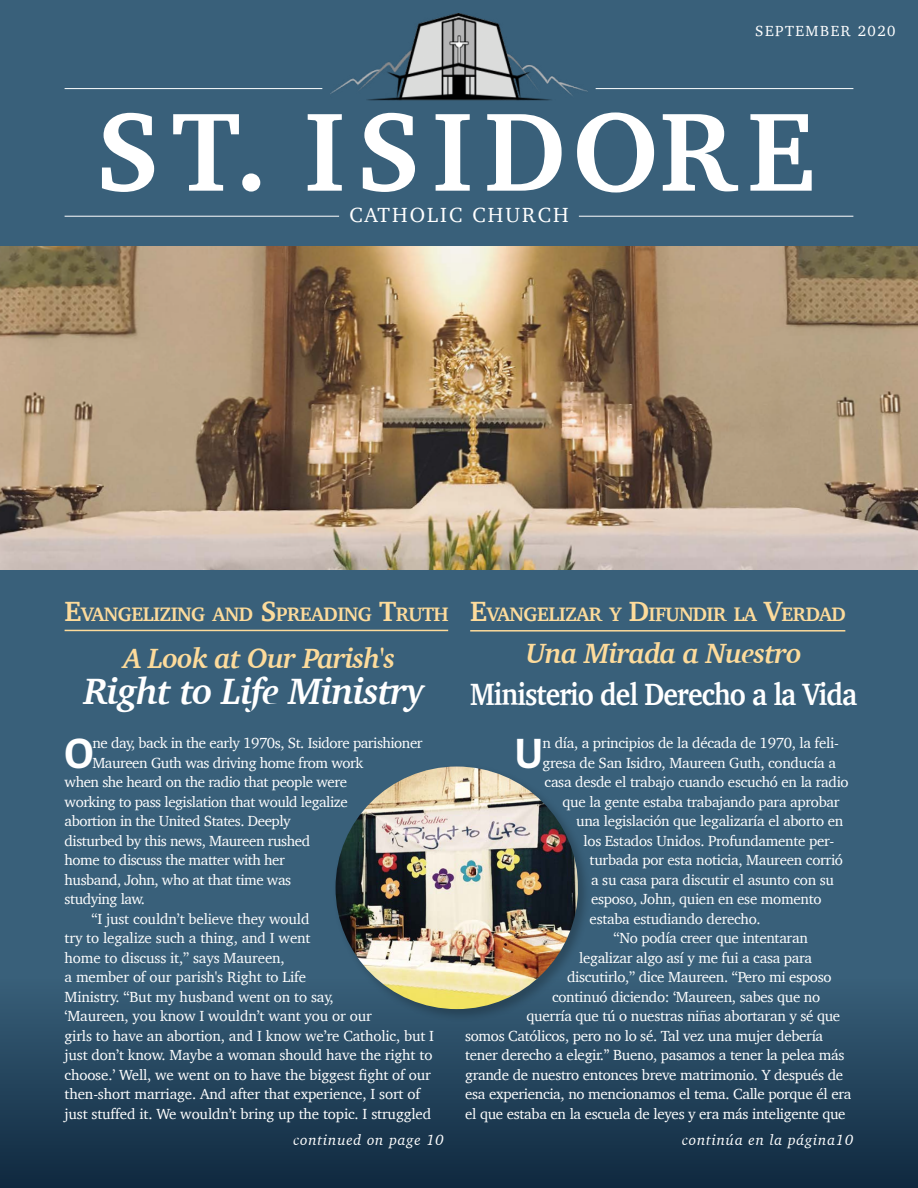
<style>
.page{position:relative;width:918px;height:1188px;background:#39607a}
.page>*{position:absolute;margin:0;border:0;box-sizing:border-box;transform-origin:0 0}
.t1{font:700 114px "Charter";letter-spacing:.1em;color:#fff}
.t2{font:700 45.3px "Alegreya Sans";color:#fff}
.t3{font:italic 700 37.5px "Charter";letter-spacing:-.03em;color:#fff}
.t4{font:700 31.5px "Charter";letter-spacing:-.03em;color:#fff;scale:.88 1}
.t5{font:italic 700 28.5px "Charter";letter-spacing:-.03em;color:#fddb9b}
.t6{font:21px "Charter";letter-spacing:.1em;color:#fff}
.t7{font:700 19.95px "Charter";letter-spacing:-.03em;color:#fddb9b}
.t8{font:15px "Charter";letter-spacing:-.02em;color:#fff}
.t9{font:italic 15px "Charter";letter-spacing:.05em;color:#fff}
.t10{font:15px "Charter";letter-spacing:.1em;color:#fff}
.s1{font-size:28.5px}
</style>
<div class="page">
<img style="left:0;top:247px;width:918px;height:323px">
<hr style="left:65px;top:88px;width:257px;height:1px;background:#fff">
<div style="left:0;top:979px;width:918px;height:209px;background:linear-gradient(to bottom,#385f79,#0f283f)"></div>
<hr style="left:65px;top:216px;width:274px;height:1px;background:#fff">
<hr style="left:579px;top:216px;width:274px;height:1px;background:#fff">
<hr style="left:596px;top:88px;width:257px;height:1px;background:#fff">
<hr style="left:65px;top:630px;width:383px;height:1px;background:#fddb9b">
<hr style="left:470px;top:630px;width:375px;height:2px;background:#fddb9b">
<img style="left:330px;top:13px;width:258px;height:88px">
<div style="left:332px;top:763px;width:259px;height:259px;background:#000;opacity:.24"></div>
<img style="left:336px;top:767px;width:242px;height:242px;border-radius:121px">
<p class="t10" style="left:755px;top:18px;width:142px">SEPTEMBER 2020</p>
<h1 class="t1" style="left:95px;top:53px;width:721px">ST. ISIDORE</h1>
<h3 class="t6" style="left:349px;top:197px;width:221px">CATHOLIC CHURCH</h3>
<h3 class="t7" style="left:65px;top:597px;width:386px"><span class="s1">E</span>VANGELIZING AND <span class="s1">S</span>PREADING <span class="s1">T</span>RUTH</h3>
<h3 class="t5" style="left:123px;top:634px;width:273px">A Look at Our Parish's</h3>
<h3 class="t3" style="left:84px;top:660px;width:342px">Right to Life Ministry</h3>
<h2 class="t2" style="left:65px;top:720px;width:31px">O</h2>
<p class="t8" style="left:92px;top:730px;width:332px">ne day, back in the early 1970s, St. Isidore parishioner</p>
<p class="t8" style="left:92px;top:750px;width:272px">Maureen Guth was driving home from work</p>
<p class="t8" style="left:65px;top:769px;width:284px">when she heard on the radio that people were</p>
<p class="t8" style="left:65px;top:789px;width:285px">working to pass legislation that would legalize</p>
<p class="t8" style="left:65px;top:808px;width:228px">abortion in the United States. Deeply</p>
<p class="t8" style="left:65px;top:828px;width:247px">disturbed by this news, Maureen rushed</p>
<p class="t8" style="left:65px;top:847px;width:222px">home to discuss the matter with her</p>
<p class="t8" style="left:65px;top:867px;width:228px">husband, John, who at that time was</p>
<p class="t8" style="left:65px;top:886px;width:82px">studying law.</p>
<p class="t8" style="left:92px;top:906px;width:219px">“I just couldn’t believe they would</p>
<p class="t8" style="left:65px;top:925px;width:248px">try to legalize such a thing, and I went</p>
<p class="t8" style="left:65px;top:945px;width:222px">home to discuss it,” says Maureen,</p>
<p class="t8" style="left:65px;top:964px;width:243px">a member of our parish's Right to Life</p>
<p class="t8" style="left:65px;top:984px;width:271px">Ministry. “But my husband went on to say,</p>
<p class="t8" style="left:65px;top:1003px;width:309px">‘Maureen, you know I wouldn’t want you or our</p>
<p class="t8" style="left:65px;top:1023px;width:371px">girls to have an abortion, and I know we’re Catholic, but I</p>
<p class="t8" style="left:65px;top:1042px;width:369px">just don’t know. Maybe a woman should have the right to</p>
<p class="t8" style="left:65px;top:1062px;width:368px">choose.’ Well, we went on to have the biggest fight of our</p>
<p class="t8" style="left:65px;top:1081px;width:357px">then-short marriage. And after that experience, I sort of</p>
<p class="t8" style="left:65px;top:1101px;width:368px">just stuffed it. We wouldn’t bring up the topic. I struggled</p>
<p class="t9" style="left:293px;top:1127px;width:152px">continued on page 10</p>
<h3 class="t7" style="left:470px;top:597px;width:377px"><span class="s1">E</span>VANGELIZAR Y <span class="s1">D</span>IFUNDIR LA <span class="s1">V</span>ERDAD</h3>
<h3 class="t5" style="left:526px;top:629px;width:277px">Una Mirada a Nuestro</h3>
<h3 class="t4" style="left:470px;top:667px;width:441px">Ministerio del Derecho a la Vida</h3>
<h2 class="t2" style="left:515px;top:720px;width:30px">U</h2>
<p class="t8" style="left:543px;top:730px;width:298px">n día, a principios de la década de 1970, la feli-</p>
<p class="t8" style="left:543px;top:750px;width:295px">gresa de San Isidro, Maureen Guth, conducía a</p>
<p class="t8" style="left:545px;top:769px;width:306px">casa desde el trabajo cuando escuchó en la radio</p>
<p class="t8" style="left:563px;top:789px;width:278px">que la gente estaba trabajando para aprobar</p>
<p class="t8" style="left:576px;top:808px;width:269px">una legislación que legalizaría el aborto en</p>
<p class="t8" style="left:584px;top:828px;width:252px">los Estados Unidos. Profundamente per-</p>
<p class="t8" style="left:590px;top:847px;width:255px">turbada por esta noticia, Maureen corrió</p>
<p class="t8" style="left:591px;top:867px;width:244px">a su casa para discutir el asunto con su</p>
<p class="t8" style="left:591px;top:886px;width:232px">esposo, John, quien en ese momento</p>
<p class="t8" style="left:590px;top:906px;width:173px">estaba estudiando derecho.</p>
<p class="t8" style="left:614px;top:925px;width:196px">“No podía creer que intentaran</p>
<p class="t8" style="left:579px;top:945px;width:235px">legalizar algo así y me fui a casa para</p>
<p class="t8" style="left:567px;top:964px;width:266px">discutirlo,” dice Maureen. “Pero mi esposo</p>
<p class="t8" style="left:552px;top:984px;width:270px">continuó diciendo: ‘Maureen, sabes que no</p>
<p class="t8" style="left:527px;top:1003px;width:315px">querría que tú o nuestras niñas abortaran y sé que</p>
<p class="t8" style="left:465px;top:1023px;width:360px">somos Católicos, pero no lo sé. Tal vez una mujer debería</p>
<p class="t8" style="left:465px;top:1042px;width:381px">tener derecho a elegir.’’ Bueno, pasamos a tener la pelea más</p>
<p class="t8" style="left:465px;top:1062px;width:380px">grande de nuestro entonces breve matrimonio. Y después de</p>
<p class="t8" style="left:465px;top:1081px;width:388px">esa experiencia, no mencionamos el tema. Calle porque él era</p>
<p class="t8" style="left:465px;top:1101px;width:382px">el que estaba en la escuela de leyes y era más inteligente que</p>
<p class="t9" style="left:682px;top:1127px;width:173px">continúa en la página10</p>
</div>
